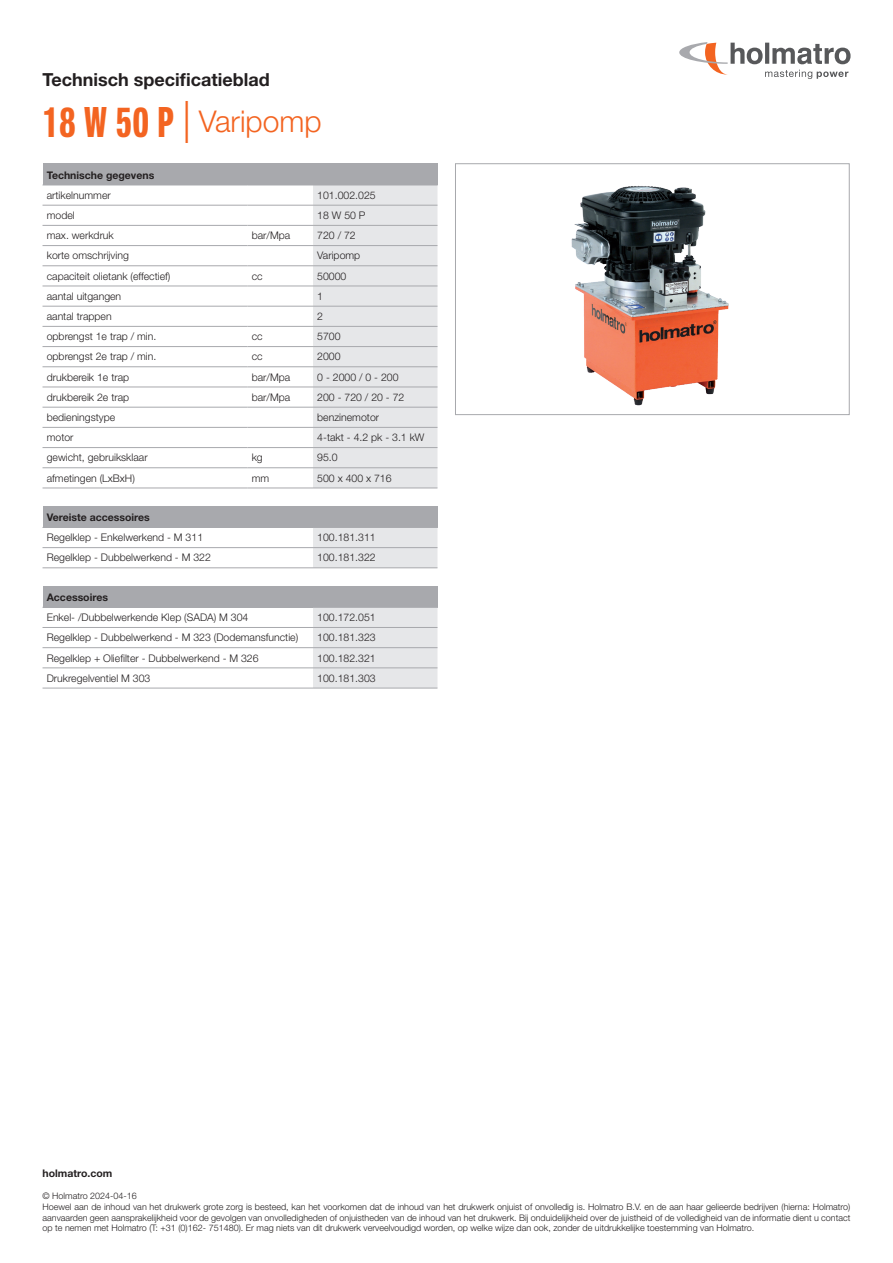
<style>
.page{position:relative;width:893px;height:1263px;background:#fff}
.page>*{position:absolute;margin:0;border:0;box-sizing:border-box;transform-origin:0 0}
.t1{font:300 30px "Helvetica Neue LT Std";color:#f36421}
.t2{font:700 18px "Helvetica Neue LT Std";color:#231f20}
.t3{font:300 10.5px "Helvetica Neue LT Std";color:#231f20}
.t4{font:700 10.5px "Helvetica Neue LT Std";color:#231f20}
.t5{font:300 9px/10.8px "Helvetica Neue LT Std";color:#231f20}
.s1{font-family:"Neue Helvetica Pro 79 Cm";font-weight:700;font-size:42px}
.s2{font-size:42px}
</style>
<div class="page">
<svg style="left:679px;top:42px;width:171px;height:37px"></svg>
<div style="left:43px;top:164px;width:394px;height:21px;background:#a8a9ad"></div>
<svg style="left:313px;top:164px;width:125px;height:324px;background:#e1e2e4"></svg>
<hr style="left:43px;top:185px;width:204px;height:1px;background:#a8a9ad">
<hr style="left:247px;top:185px;width:66px;height:1px;background:#a8a9ad">
<hr style="left:313px;top:185px;width:125px;height:1px;background:#a8a9ad">
<hr style="left:43px;top:205px;width:204px;height:1px;background:#a8a9ad">
<hr style="left:247px;top:205px;width:66px;height:1px;background:#a8a9ad">
<hr style="left:313px;top:205px;width:124px;height:1px;background:#a8a9ad">
<hr style="left:43px;top:225px;width:204px;height:1px;background:#a8a9ad">
<hr style="left:247px;top:225px;width:66px;height:1px;background:#a8a9ad">
<hr style="left:313px;top:225px;width:124px;height:1px;background:#a8a9ad">
<hr style="left:43px;top:245px;width:204px;height:1px;background:#a8a9ad">
<hr style="left:247px;top:245px;width:66px;height:1px;background:#a8a9ad">
<hr style="left:313px;top:245px;width:124px;height:1px;background:#a8a9ad">
<hr style="left:43px;top:265px;width:204px;height:1px;background:#a8a9ad">
<hr style="left:247px;top:265px;width:66px;height:1px;background:#a8a9ad">
<hr style="left:313px;top:265px;width:124px;height:1px;background:#a8a9ad">
<hr style="left:43px;top:286px;width:204px;height:1px;background:#a8a9ad">
<hr style="left:247px;top:286px;width:66px;height:1px;background:#a8a9ad">
<hr style="left:313px;top:286px;width:124px;height:1px;background:#a8a9ad">
<hr style="left:43px;top:306px;width:204px;height:1px;background:#a8a9ad">
<hr style="left:247px;top:306px;width:66px;height:1px;background:#a8a9ad">
<hr style="left:313px;top:306px;width:124px;height:1px;background:#a8a9ad">
<hr style="left:43px;top:326px;width:204px;height:1px;background:#a8a9ad">
<hr style="left:247px;top:326px;width:66px;height:1px;background:#a8a9ad">
<hr style="left:313px;top:326px;width:124px;height:1px;background:#a8a9ad">
<hr style="left:43px;top:346px;width:204px;height:1px;background:#a8a9ad">
<hr style="left:247px;top:346px;width:66px;height:1px;background:#a8a9ad">
<hr style="left:313px;top:346px;width:124px;height:1px;background:#a8a9ad">
<hr style="left:43px;top:366px;width:204px;height:1px;background:#a8a9ad">
<hr style="left:247px;top:366px;width:66px;height:1px;background:#a8a9ad">
<hr style="left:313px;top:366px;width:124px;height:1px;background:#a8a9ad">
<hr style="left:43px;top:387px;width:204px;height:1px;background:#a8a9ad">
<hr style="left:247px;top:387px;width:66px;height:1px;background:#a8a9ad">
<hr style="left:313px;top:387px;width:124px;height:1px;background:#a8a9ad">
<hr style="left:43px;top:407px;width:204px;height:1px;background:#a8a9ad">
<hr style="left:247px;top:407px;width:66px;height:1px;background:#a8a9ad">
<hr style="left:313px;top:407px;width:124px;height:1px;background:#a8a9ad">
<hr style="left:43px;top:427px;width:204px;height:1px;background:#a8a9ad">
<hr style="left:247px;top:427px;width:66px;height:1px;background:#a8a9ad">
<hr style="left:313px;top:427px;width:124px;height:1px;background:#a8a9ad">
<hr style="left:43px;top:447px;width:204px;height:1px;background:#a8a9ad">
<hr style="left:247px;top:447px;width:66px;height:1px;background:#a8a9ad">
<hr style="left:313px;top:447px;width:124px;height:1px;background:#a8a9ad">
<hr style="left:43px;top:488px;width:204px;height:1px;background:#a8a9ad">
<hr style="left:43px;top:467px;width:204px;height:1px;background:#a8a9ad">
<hr style="left:247px;top:488px;width:66px;height:1px;background:#a8a9ad">
<hr style="left:247px;top:467px;width:66px;height:1px;background:#a8a9ad">
<hr style="left:313px;top:488px;width:124px;height:1px;background:#a8a9ad">
<hr style="left:313px;top:467px;width:124px;height:1px;background:#a8a9ad">
<div style="left:43px;top:506px;width:394px;height:21px;background:#a8a9ad"></div>
<svg style="left:313px;top:506px;width:125px;height:62px"></svg>
<hr style="left:43px;top:527px;width:270px;height:1px;background:#a8a9ad">
<hr style="left:313px;top:527px;width:125px;height:1px;background:#a8a9ad">
<hr style="left:43px;top:567px;width:270px;height:1px;background:#a8a9ad">
<hr style="left:43px;top:547px;width:270px;height:1px;background:#a8a9ad">
<hr style="left:313px;top:567px;width:124px;height:1px;background:#a8a9ad">
<hr style="left:313px;top:547px;width:124px;height:1px;background:#a8a9ad">
<div style="left:43px;top:586px;width:394px;height:21px;background:#a8a9ad"></div>
<svg style="left:313px;top:586px;width:125px;height:102px"></svg>
<hr style="left:43px;top:607px;width:270px;height:1px;background:#a8a9ad">
<hr style="left:313px;top:607px;width:125px;height:1px;background:#a8a9ad">
<hr style="left:43px;top:627px;width:270px;height:1px;background:#a8a9ad">
<hr style="left:313px;top:627px;width:124px;height:1px;background:#a8a9ad">
<hr style="left:43px;top:647px;width:270px;height:1px;background:#a8a9ad">
<hr style="left:313px;top:647px;width:124px;height:1px;background:#a8a9ad">
<hr style="left:43px;top:688px;width:270px;height:1px;background:#a8a9ad">
<hr style="left:43px;top:668px;width:270px;height:1px;background:#a8a9ad">
<hr style="left:313px;top:688px;width:124px;height:1px;background:#a8a9ad">
<hr style="left:313px;top:668px;width:124px;height:1px;background:#a8a9ad">
<img style="left:571px;top:185px;width:158px;height:221px">
<div style="left:455px;top:164px;width:394px;height:251px;border:1px solid #a8a9ad"></div>
<h2 class="t2" style="left:43px;top:68px;width:229px">Technisch specificatieblad</h2>
<h1 class="t1" style="left:43px;top:103px;width:281px"><span class="s1">18 W 50 P</span> <span class="s2">|</span> Varipomp</h1>
<p class="t4" style="left:47px;top:168px;width:109px">Technische gegevens</p>
<p class="t3" style="left:47px;top:189px;width:65px">artikelnummer</p>
<p class="t3" style="left:317px;top:189px;width:60px">101.002.025</p>
<p class="t3" style="left:47px;top:209px;width:30px">model</p>
<p class="t3" style="left:317px;top:209px;width:50px">18 W 50 P</p>
<p class="t3" style="left:47px;top:229px;width:69px">max. werkdruk</p>
<p class="t3" style="left:252px;top:229px;width:40px">bar/Mpa</p>
<p class="t3" style="left:317px;top:229px;width:40px">720 / 72</p>
<p class="t3" style="left:47px;top:249px;width:84px">korte omschrijving</p>
<p class="t3" style="left:317px;top:249px;width:44px">Varipomp</p>
<p class="t3" style="left:47px;top:269px;width:125px">capaciteit olietank (effectief)</p>
<p class="t3" style="left:252px;top:269px;width:12px">cc</p>
<p class="t3" style="left:317px;top:269px;width:31px">50000</p>
<p class="t3" style="left:47px;top:290px;width:76px">aantal uitgangen</p>
<p class="t3" style="left:317px;top:290px;width:7px">1</p>
<p class="t3" style="left:47px;top:310px;width:66px">aantal trappen</p>
<p class="t3" style="left:317px;top:310px;width:7px">2</p>
<p class="t3" style="left:47px;top:330px;width:111px">opbrengst 1e trap / min.</p>
<p class="t3" style="left:252px;top:330px;width:12px">cc</p>
<p class="t3" style="left:317px;top:330px;width:25px">5700</p>
<p class="t3" style="left:47px;top:350px;width:111px">opbrengst 2e trap / min.</p>
<p class="t3" style="left:252px;top:350px;width:12px">cc</p>
<p class="t3" style="left:317px;top:350px;width:25px">2000</p>
<p class="t3" style="left:47px;top:370px;width:84px">drukbereik 1e trap</p>
<p class="t3" style="left:252px;top:370px;width:40px">bar/Mpa</p>
<p class="t3" style="left:317px;top:370px;width:83px">0 - 2000 / 0 - 200</p>
<p class="t3" style="left:47px;top:391px;width:84px">drukbereik 2e trap</p>
<p class="t3" style="left:252px;top:391px;width:40px">bar/Mpa</p>
<p class="t3" style="left:317px;top:391px;width:89px">200 - 720 / 20 - 72</p>
<p class="t3" style="left:47px;top:411px;width:70px">bedieningstype</p>
<p class="t3" style="left:317px;top:411px;width:63px">benzinemotor</p>
<p class="t3" style="left:47px;top:431px;width:28px">motor</p>
<p class="t3" style="left:317px;top:431px;width:109px">4-takt - 4.2 pk - 3.1 kW</p>
<p class="t3" style="left:47px;top:451px;width:102px">gewicht, gebruiksklaar</p>
<p class="t3" style="left:252px;top:451px;width:13px">kg</p>
<p class="t3" style="left:317px;top:451px;width:22px">95.0</p>
<p class="t3" style="left:47px;top:471px;width:90px">afmetingen (LxBxH)</p>
<p class="t3" style="left:252px;top:471px;width:19px">mm</p>
<p class="t3" style="left:317px;top:471px;width:76px">500 x 400 x 716</p>
<p class="t4" style="left:47px;top:511px;width:105px">Vereiste accessoires</p>
<p class="t3" style="left:47px;top:531px;width:158px">Regelklep - Enkelwerkend - M 311</p>
<p class="t3" style="left:317px;top:531px;width:60px">100.181.311</p>
<p class="t3" style="left:47px;top:551px;width:166px">Regelklep - Dubbelwerkend - M 322</p>
<p class="t3" style="left:317px;top:551px;width:60px">100.181.322</p>
<p class="t4" style="left:47px;top:591px;width:63px">Accessoires</p>
<p class="t3" style="left:47px;top:611px;width:203px">Enkel- /Dubbelwerkende Klep (SADA) M 304</p>
<p class="t3" style="left:317px;top:611px;width:60px">100.172.051</p>
<p class="t3" style="left:47px;top:631px;width:253px">Regelklep - Dubbelwerkend - M 323 (Dodemansfunctie)</p>
<p class="t3" style="left:317px;top:631px;width:60px">100.181.323</p>
<p class="t3" style="left:47px;top:651px;width:213px">Regelklep + Oliefilter - Dubbelwerkend - M 326</p>
<p class="t3" style="left:317px;top:651px;width:60px">100.182.321</p>
<p class="t3" style="left:47px;top:671px;width:105px">Drukregelventiel M 303</p>
<p class="t3" style="left:317px;top:671px;width:60px">100.181.303</p>
<p class="t4" style="left:43px;top:1167px;width:71px">holmatro.com</p>
<p class="t5" style="left:43px;top:1190px;width:809px">© Holmatro 2024-04-16<br>Hoewel aan de inhoud van het drukwerk grote zorg is besteed, kan het voorkomen dat de inhoud van het drukwerk onjuist of onvolledig is. Holmatro B.V. en de aan haar gelieerde bedrijven (hierna: Holmatro) aanvaarden geen aansprakelijkheid voor de gevolgen van onvolledigheden of onjuistheden van de inhoud van het drukwerk. Bij onduidelijkheid over de juistheid of de volledigheid van de informatie dient u contact op te nemen met Holmatro (T: +31 (0)162- 751480). Er mag niets van dit drukwerk verveelvoudigd worden, op welke wijze dan ook, zonder de uitdrukkelijke toestemming van Holmatro.</p>
</div>
